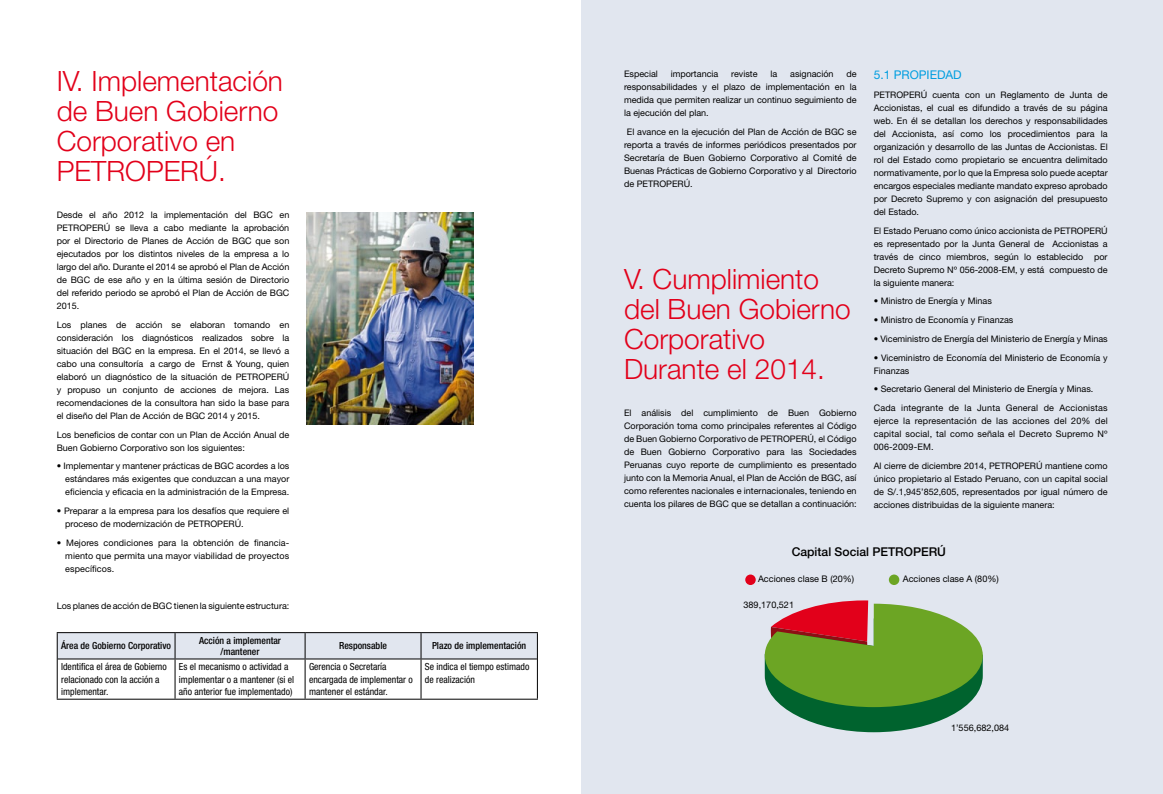
<style>
.page{position:relative;width:1163px;height:794px;background:#fff}
.page>*{position:absolute;margin:0;border:0;box-sizing:border-box;transform-origin:0 0}
.t1{font:300 28px/30px "Helvetica Neue LT Std";color:#e2001a}
.t2{font:500 12.1px "Helvetica Neue LT Std";color:#000}
.t3{font:12px "Helvetica Neue LT Std";color:#009ee0}
.t4{font:condensed 9.8px/12.7px "Helvetica Neue LT Std";color:#000}
.t5{font:500 condensed 9.8px/11.5px "Helvetica Neue LT Std";color:#000;text-align:center}
.t6{font:9.1px "Helvetica Neue LT Std";color:#000}
.t7{font:9px/13px "Helvetica Neue LT Std";color:#000;text-align:justify}
</style>
<div class="page">
<div style="left:581px;top:0;width:581px;height:794px;background:#e1e6ef"></div>
<hr style="left:174px;top:659px;width:1px;height:39px;background:#000">
<hr style="left:304px;top:659px;width:1px;height:39px;background:#000">
<hr style="left:420px;top:659px;width:1px;height:39px;background:#000">
<svg style="left:57px;top:632px;width:481px;height:27px;background:#d2d6df"></svg>
<hr style="left:57px;top:659px;width:1px;height:39px;background:#000">
<hr style="left:537px;top:659px;width:1px;height:39px;background:#000">
<hr style="left:57px;top:698px;width:118px;height:1px;background:#000">
<hr style="left:175px;top:698px;width:130px;height:1px;background:#000">
<hr style="left:305px;top:698px;width:116px;height:1px;background:#000">
<hr style="left:421px;top:698px;width:117px;height:1px;background:#000">
<svg style="left:764px;top:600px;width:218px;height:132px"></svg>
<div style="left:888px;top:574px;width:11px;height:11px;background:#6ca524;border-radius:50%"></div>
<div style="left:745px;top:574px;width:10px;height:11px;background:#e2001a;border-radius:50%"></div>
<img style="left:306px;top:212px;width:167px;height:213px">
<h1 class="t1" style="left:57px;top:65px;width:228px">IV. Implementación de Buen Gobierno<br>Corporativo en<br>PETROPERÚ.</h1>
<p class="t7" style="left:57px;top:208px;width:234px">Desde el año 2012 la implementación del BGC en PETROPERÚ se lleva a cabo mediante la aprobación por el Directorio de Planes de Acción de BGC que son ejecutados por los distintos niveles de la empresa a lo largo del año. Durante el 2014 se aprobó el Plan de Acción de BGC de ese año y en la última sesión de Directorio del referido periodo se aprobó el Plan de Acción de BGC 2015.</p>
<p class="t7" style="left:57px;top:318px;width:234px">Los planes de acción se elaboran tomando en consideración los diagnósticos realizados sobre la situación del BGC en la empresa. En el 2014, se llevó a cabo una consultoría a cargo de Ernst &amp; Young, quien elaboró un diagnóstico de la situación de PETROPERÚ y propuso un conjunto de acciones de mejora. Las recomendaciones de la consultora han sido la base para el diseño del Plan de Acción de BGC 2014 y 2015.</p>
<p class="t7" style="left:57px;top:428px;width:234px">Los beneficios de contar con un Plan de Acción Anual de<br>Buen Gobierno Corporativo son los siguientes:</p>
<p class="t7" style="left:65px;top:459px;width:225px;text-indent:-9px">• Implementar y mantener prácticas de BGC acordes a los estándares más exigentes que conduzcan a una mayor eficiencia y eficacia en la administración de la Empresa.</p>
<p class="t7" style="left:65px;top:504px;width:225px;text-indent:-9px">• Preparar a la empresa para los desafíos que requiere el proceso de modernización de PETROPERÚ.</p>
<p class="t7" style="left:65px;top:536px;width:225px;text-indent:-9px">• Mejores condiciones para la obtención de financia&shy;miento que permita una mayor viabilidad de proyectos específicos.</p>
<p class="t7" style="left:57px;top:599px;width:234px">Los planes de acción de BGC tienen la siguiente estructura:</p>
<p class="t5" style="left:61px;top:640px;width:111px">Área de Gobierno Corporativo</p>
<p class="t5" style="left:199px;top:634px;width:83px">Acción a implementar /mantener</p>
<p class="t5" style="left:339px;top:640px;width:49px">Responsable</p>
<p class="t5" style="left:432px;top:640px;width:96px">Plazo de implementación</p>
<p class="t4" style="left:61px;top:660px;width:107px">Identifica el área de Gobierno relacionado con la acción a implementar.</p>
<p class="t4" style="left:179px;top:660px;width:117px">Es el mecanismo o actividad a implementar o a mantener (si el año anterior fue implementado)</p>
<p class="t4" style="left:309px;top:660px;width:105px">Gerencia o Secretaría encargada de implementar o mantener el estándar.</p>
<p class="t4" style="left:425px;top:660px;width:106px">Se indica el tiempo estimado de realización</p>
<h3 class="t3" style="left:873px;top:68px;width:90px">5.1 PROPIEDAD</h3>
<p class="t7" style="left:873px;top:88px;width:235px">PETROPERÚ cuenta con un Reglamento de Junta de Accionistas, el cual es difundido a través de su página web. En él se detallan los derechos y responsabilidades del Accionista, así como los procedimientos para la organización y desarrollo de las Juntas de Accionistas. El rol del Estado como propietario se encuentra delimitado normativamente, por lo que la Empresa solo puede aceptar encargos especiales mediante mandato expreso aprobado por Decreto Supremo y con asignación del presupuesto del Estado.</p>
<p class="t7" style="left:873px;top:224px;width:235px">El Estado Peruano como único accionista de PETROPERÚ es representado por la Junta General de Accionistas a través de cinco miembros, según lo establecido por Decreto Supremo Nº 056-2008-EM, y está compuesto de la siguiente manera:</p>
<p class="t7" style="left:873px;top:295px;width:120px">• Ministro de Energía y Minas</p>
<p class="t7" style="left:873px;top:313px;width:141px">• Ministro de Economía y Finanzas</p>
<p class="t7" style="left:873px;top:332px;width:235px">• Viceministro de Energía del Ministerio de Energía y Minas</p>
<p class="t7" style="left:873px;top:351px;width:235px">• Viceministro de Economía del Ministerio de Economía y<br>Finanzas</p>
<p class="t7" style="left:873px;top:379px;width:235px;line-height:18.7px">• Secretario General del Ministerio de Energía y Minas.<br>Cada integrante de la Junta General de Accionistas</p>
<p class="t7" style="left:873px;top:414px;width:235px">ejerce la representación de las acciones del 20% del capital social, tal como señala el Decreto Supremo Nº 006-2009-EM.</p>
<p class="t7" style="left:873px;top:459px;width:235px">Al cierre de diciembre 2014, PETROPERÚ mantiene como único propietario al Estado Peruano, con un capital social de S/.1,945’852,605, representados por igual número de acciones distribuidas de la siguiente manera:</p>
<h2 class="t2" style="left:791px;top:545px;width:156px">Capital Social PETROPERÚ</h2>
<p class="t6" style="left:758px;top:574px;width:98px">Acciones clase B (20%)</p>
<p class="t6" style="left:902px;top:574px;width:97px">Acciones clase A (80%)</p>
<p class="t7" style="left:624px;top:67px;width:35px">Especial</p>
<p class="t7" style="left:670px;top:67px;width:49px">importancia</p>
<p class="t7" style="left:731px;top:67px;width:28px">reviste</p>
<p class="t7" style="left:770px;top:67px;width:8px">la</p>
<p class="t7" style="left:790px;top:67px;width:45px">asignación</p>
<p class="t7" style="left:624px;top:67px;width:234px;text-indent:222px">de responsabilidades y el plazo de implementación en la medida que permiten realizar un continuo seguimiento de la ejecución del plan.</p>
<p class="t7" style="left:624px;top:125px;width:234px;text-indent:3px">El avance en la ejecución del Plan de Acción de BGC se reporta a través de informes periódicos presentados por Secretaría de Buen Gobierno Corporativo al Comité de Buenas Prácticas de Gobierno Corporativo y al Directorio de PETROPERÚ.</p>
<h1 class="t1" style="left:624px;top:263px;width:228px">V. Cumplimiento del Buen Gobierno<br>Corporativo<br>Durante el 2014.</h1>
<p class="t7" style="left:624px;top:406px;width:234px">El análisis del cumplimiento de Buen Gobierno Corporación toma como principales referentes al Código de Buen Gobierno Corporativo de PETROPERÚ, el Código de Buen Gobierno Corporativo para las Sociedades Peruanas cuyo reporte de cumplimiento es presentado junto con la Memoria Anual, el Plan de Acción de BGC, así como referentes nacionales e internacionales, teniendo en cuenta los pilares de BGC que se detallan a continuación:</p>
<p class="t6" style="left:743px;top:599px;width:52px">389,170,521</p>
<p class="t6" style="left:950px;top:722px;width:60px">1’556,682,084</p>
</div>
